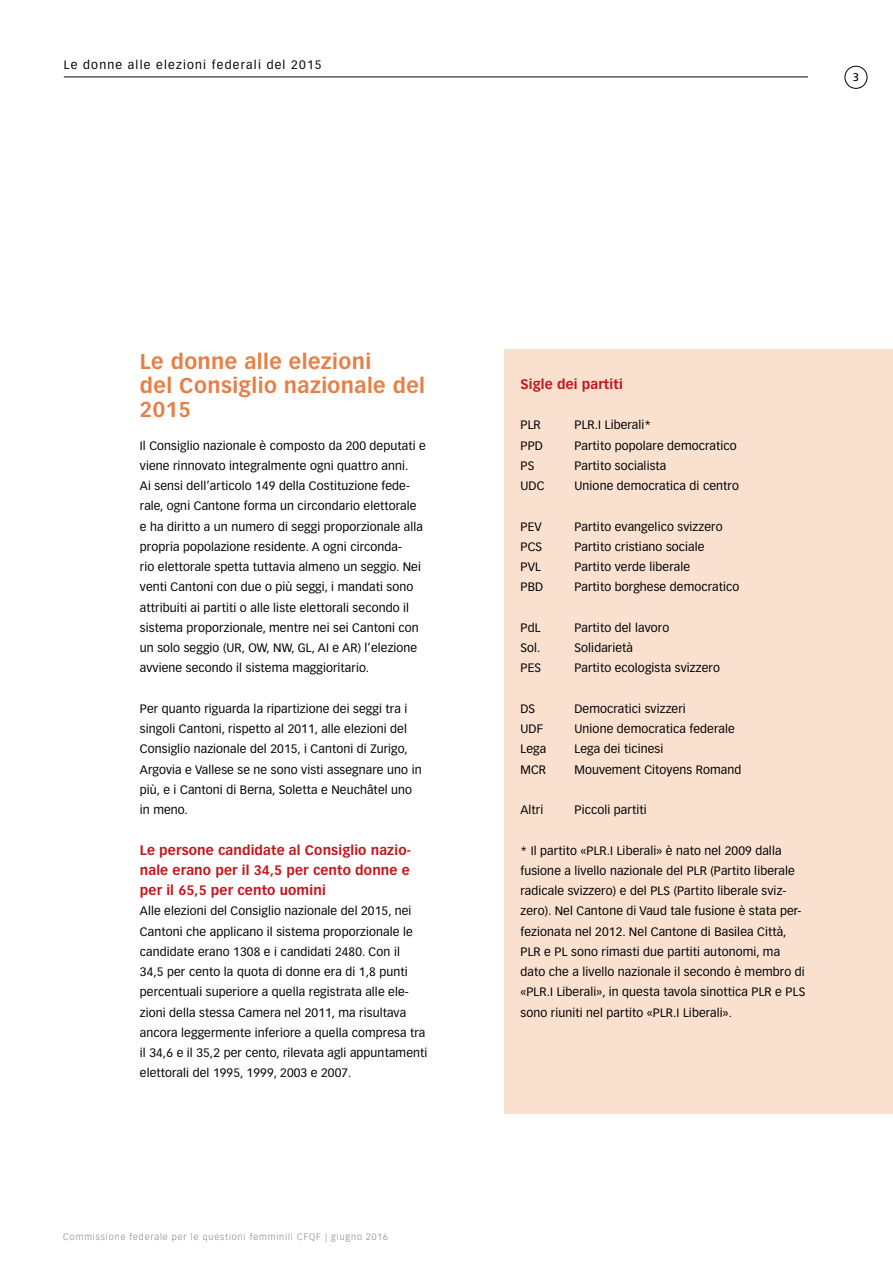
<style>
.page{position:relative;width:893px;height:1263px;background:#fff}
.page>*{position:absolute;margin:0;border:0;box-sizing:border-box;transform-origin:0 0}
.t1{font:700 21px/24px "Vectora LH";letter-spacing:.02em;color:#e68047}
.t2{font:700 13.5px/20.2px "Vectora LH";letter-spacing:.01em;color:#c4161c;text-align:justify}
.t3{font:12px/20.2px "Vectora LH";letter-spacing:.01em;color:#000}
.t4{font:12px "Vectora LH";letter-spacing:.1em;color:#000}
.t5{font:11.25px "Frutiger";color:#000}
.t6{font:300 9px "Vectora LH";letter-spacing:.1em;color:#808285}
</style>
<div class="page">
<hr style="left:64px;top:77px;width:744px;height:1px;background:#000">
<div style="left:845px;top:66px;width:22px;height:23px;border:1px solid #000;border-radius:50%"></div>
<div style="left:504px;top:349px;width:389px;height:764px;background:#f9e0cf"></div>
<p class="t4" style="left:64px;top:57px;width:259px">Le donne alle elezioni federali del 2015</p>
<p class="t5" style="left:853px;top:70px;width:8px">3</p>
<h1 class="t1" style="left:140px;top:349px;width:287px">Le donne alle elezioni<br>del Consiglio nazionale del<br>2015</h1>
<p class="t3" style="left:140px;top:435px;width:287px">Il Consiglio nazionale è composto da 200 deputati e viene rinnovato integralmente ogni quattro anni.<br>Ai sensi dell’articolo 149 della Costituzione fede&shy;rale, ogni Cantone forma un circondario elettorale e ha diritto a un numero di seggi proporzionale alla propria popolazione residente. A ogni circonda-<br>rio elettorale spetta tuttavia almeno un seggio. Nei venti Cantoni con due o più seggi, i mandati sono attribuiti ai partiti o alle liste elettorali secondo il sistema proporzionale, mentre nei sei Cantoni con un solo seggio (UR, OW, NW, GL, AI e AR) l’elezione avviene secondo il sistema maggioritario.</p>
<p class="t3" style="left:140px;top:698px;width:283px">Per quanto riguarda la ripartizione dei seggi tra i singoli Cantoni, rispetto al 2011, alle elezioni del Consiglio nazionale del 2015, i Cantoni di Zurigo, Argovia e Vallese se ne sono visti assegnare uno in più, e i Cantoni di Berna, Soletta e Neuchâtel uno in meno.</p>
<p class="t2" style="left:140px;top:840px;width:273px">Le persone candidate al Consiglio nazio&shy;nale erano per il 34,5 per cento donne e per il 65,5 per cento uomini</p>
<p class="t3" style="left:140px;top:901px;width:289px">Alle elezioni del Consiglio nazionale del 2015, nei Cantoni che applicano il sistema proporzionale le candidate erano 1308 e i candidati 2480. Con il<br>34,5 per cento la quota di donne era di 1,8 punti percentuali superiore a quella registrata alle ele&shy;zioni della stessa Camera nel 2011, ma risultava ancora leggermente inferiore a quella compresa tra il 34,6 e il 35,2 per cento, rilevata agli appuntamenti elettorali del 1995, 1999, 2003 e 2007.</p>
<p class="t6" style="left:63px;top:1231px;width:326px">Commissione federale per le questioni femminili CFQF | giugno 2016</p>
<p class="t2" style="left:520px;top:374px;width:104px">Sigle dei partiti</p>
<p class="t3" style="left:520px;top:415px;width:22px">PLR</p>
<p class="t3" style="left:574px;top:415px;width:78px">PLR.I Liberali*</p>
<p class="t3" style="left:520px;top:435px;width:24px">PPD</p>
<p class="t3" style="left:574px;top:435px;width:164px">Partito popolare democratico</p>
<p class="t3" style="left:520px;top:456px;width:15px">PS</p>
<p class="t3" style="left:574px;top:456px;width:93px">Partito socialista</p>
<p class="t3" style="left:520px;top:476px;width:26px">UDC</p>
<p class="t3" style="left:574px;top:476px;width:166px">Unione democratica di centro</p>
<p class="t3" style="left:520px;top:516px;width:23px">PEV</p>
<p class="t3" style="left:574px;top:516px;width:150px">Partito evangelico svizzero</p>
<p class="t3" style="left:520px;top:536px;width:23px">PCS</p>
<p class="t3" style="left:574px;top:536px;width:132px">Partito cristiano sociale</p>
<p class="t3" style="left:520px;top:557px;width:22px">PVL</p>
<p class="t3" style="left:574px;top:557px;width:117px">Partito verde liberale</p>
<p class="t3" style="left:520px;top:577px;width:24px">PBD</p>
<p class="t3" style="left:574px;top:577px;width:166px">Partito borghese democratico</p>
<p class="t3" style="left:520px;top:617px;width:22px">PdL</p>
<p class="t3" style="left:574px;top:617px;width:96px">Partito del lavoro</p>
<p class="t3" style="left:520px;top:638px;width:22px">Sol.</p>
<p class="t3" style="left:574px;top:638px;width:60px">Solidarietà</p>
<p class="t3" style="left:520px;top:658px;width:22px">PES</p>
<p class="t3" style="left:574px;top:658px;width:147px">Partito ecologista svizzero</p>
<p class="t3" style="left:520px;top:698px;width:16px">DS</p>
<p class="t3" style="left:574px;top:698px;width:113px">Democratici svizzeri</p>
<p class="t3" style="left:520px;top:719px;width:24px">UDF</p>
<p class="t3" style="left:574px;top:719px;width:162px">Unione democratica federale</p>
<p class="t3" style="left:520px;top:739px;width:27px">Lega</p>
<p class="t3" style="left:574px;top:739px;width:90px">Lega dei ticinesi</p>
<p class="t3" style="left:520px;top:759px;width:27px">MCR</p>
<p class="t3" style="left:574px;top:759px;width:168px">Mouvement Citoyens Romand</p>
<p class="t3" style="left:520px;top:800px;width:24px">Altri</p>
<p class="t3" style="left:574px;top:800px;width:74px">Piccoli partiti</p>
<p class="t3" style="left:520px;top:840px;width:286px">* Il partito «PLR.I Liberali» è nato nel 2009 dalla fusione a livello nazionale del PLR (Partito liberale radicale svizzero) e del PLS (Partito liberale sviz&shy;zero). Nel Cantone di Vaud tale fusione è stata per&shy;fezionata nel 2012. Nel Cantone di Basilea Città, PLR e PL sono rimasti due partiti autonomi, ma dato che a livello nazionale il secondo è membro di «PLR.I Liberali», in questa tavola sinottica PLR e PLS sono riuniti nel partito «PLR.I Liberali».</p>
</div>
